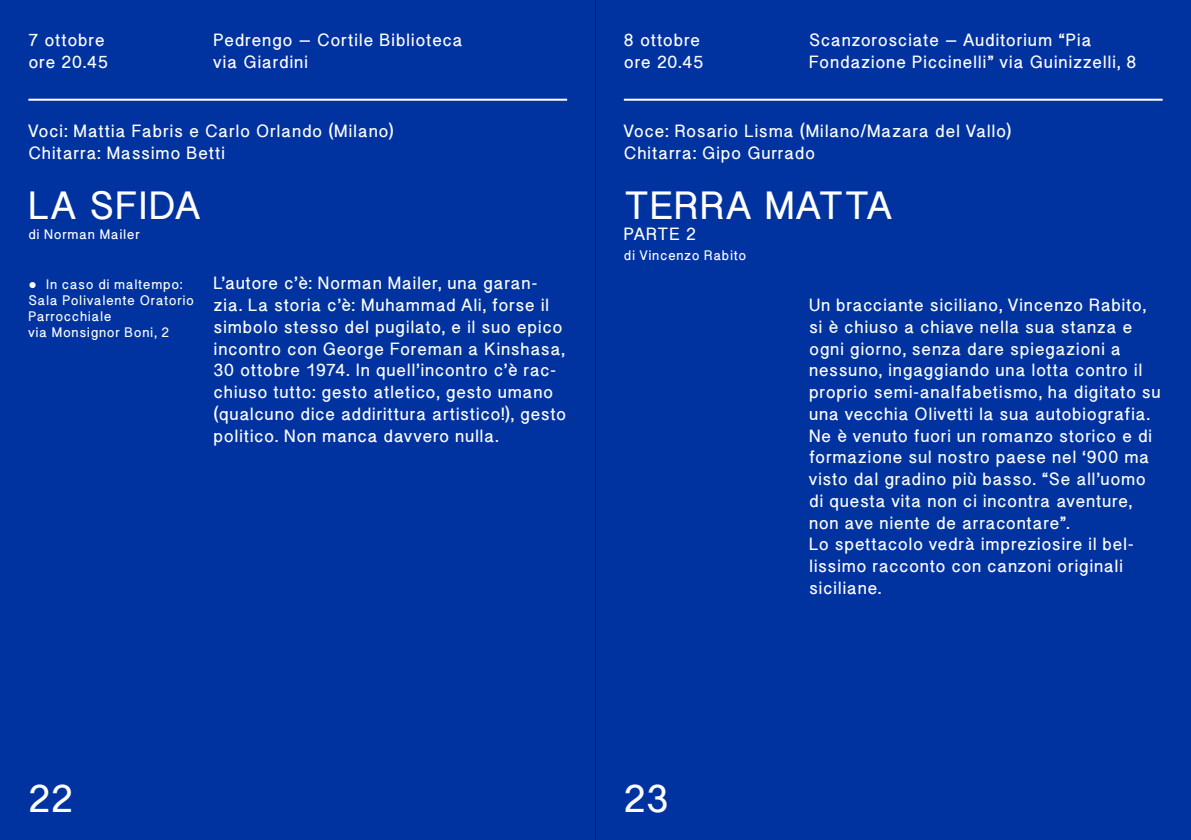
<style>
.page{position:relative;width:1191px;height:840px;background:#fff}
.page>*{position:absolute;margin:0;border:0;box-sizing:border-box;transform-origin:0 0}
.t1{font:700 40px "Boxer";letter-spacing:.02em;color:#fff}
.t2{font:700 18px/21.8px "Boxer";letter-spacing:.04em;color:#fff}
.t3{font:700 14px/16px "Boxer";letter-spacing:.055em;color:#fff}
.s1{font-family:"Courier New";font-weight:400}
</style>
<div class="page">
<div style="left:0;top:0;width:595px;height:839px;background:#0033a0"></div>
<div style="left:595px;top:0;width:596px;height:839px;background:#0033a0"></div>
<hr style="left:28px;top:99px;width:539px;height:2px;background:#fff">
<hr style="left:624px;top:99px;width:538px;height:2px;background:#fff">
<hr style="left:595px;top:0;width:1px;height:839px;background:#1d1d1b">
<p class="t2" style="left:28px;top:29px;width:81px">7 ottobre ore 20.45</p>
<p class="t2" style="left:214px;top:29px;width:251px">Pedrengo – Cortile Biblioteca via Giardini</p>
<p class="t2" style="left:28px;top:120px;width:367px">Voci: Mattia Fabris e Carlo Orlando (Milano)<br>Chitarra: Massimo Betti</p>
<h1 class="t1" style="left:28px;top:181px;width:173px">LA SFIDA</h1>
<p class="t3" style="left:28px;top:226px;width:113px">di Norman Mailer</p>
<p class="t2" style="left:214px;top:272px;width:354px">L’autore c’è: Norman Mailer, una garan&shy;zia. La storia c’è: Muhammad Ali, forse il simbolo stesso del pugilato, e il suo epico incontro con George Foreman a Kinshasa, 30 ottobre 1974. In quell’incontro c’è rac&shy;chiuso tutto: gesto atletico, gesto umano (qualcuno dice addirittura artistico!), gesto politico. Non manca davvero nulla.</p>
<p class="t3" style="left:28px;top:276px;width:167px"><span class="s1">●</span> In caso di maltempo:<br>Sala Polivalente Oratorio<br>Parrocchiale<br>via Monsignor Boni, 2</p>
<p class="t2" style="left:624px;top:29px;width:81px">8 ottobre ore 20.45</p>
<p class="t2" style="left:809px;top:29px;width:329px">Scanzorosciate – Auditorium “Pia<br>Fondazione Piccinelli” via Guinizzelli, 8</p>
<p class="t2" style="left:624px;top:120px;width:389px">Voce: Rosario Lisma (Milano/Mazara del Vallo)<br>Chitarra: Gipo Gurrado</p>
<h1 class="t1" style="left:624px;top:181px;width:269px">TERRA MATTA</h1>
<p class="t2" style="left:624px;top:223px;width:74px">PARTE 2</p>
<p class="t3" style="left:624px;top:247px;width:124px">di Vincenzo Rabito</p>
<p class="t2" style="left:809px;top:294px;width:353px">Un bracciante siciliano, Vincenzo Rabito, si è chiuso a chiave nella sua stanza e ogni giorno, senza dare spiegazioni a nessuno, ingaggiando una lotta contro il proprio semi-analfabetismo, ha digitato su una vecchia Olivetti la sua autobiografia.<br>Ne è venuto fuori un romanzo storico e di formazione sul nostro paese nel ‘900 ma visto dal gradino più basso. “Se all’uomo di questa vita non ci incontra aventure, non ave niente de arracontare”.<br>Lo spettacolo vedrà impreziosire il bel&shy;lissimo racconto con canzoni originali siciliane.</p>
<h1 class="t1" style="left:28px;top:774px;width:47px">22</h1>
<h1 class="t1" style="left:624px;top:774px;width:47px">23</h1>
</div>
